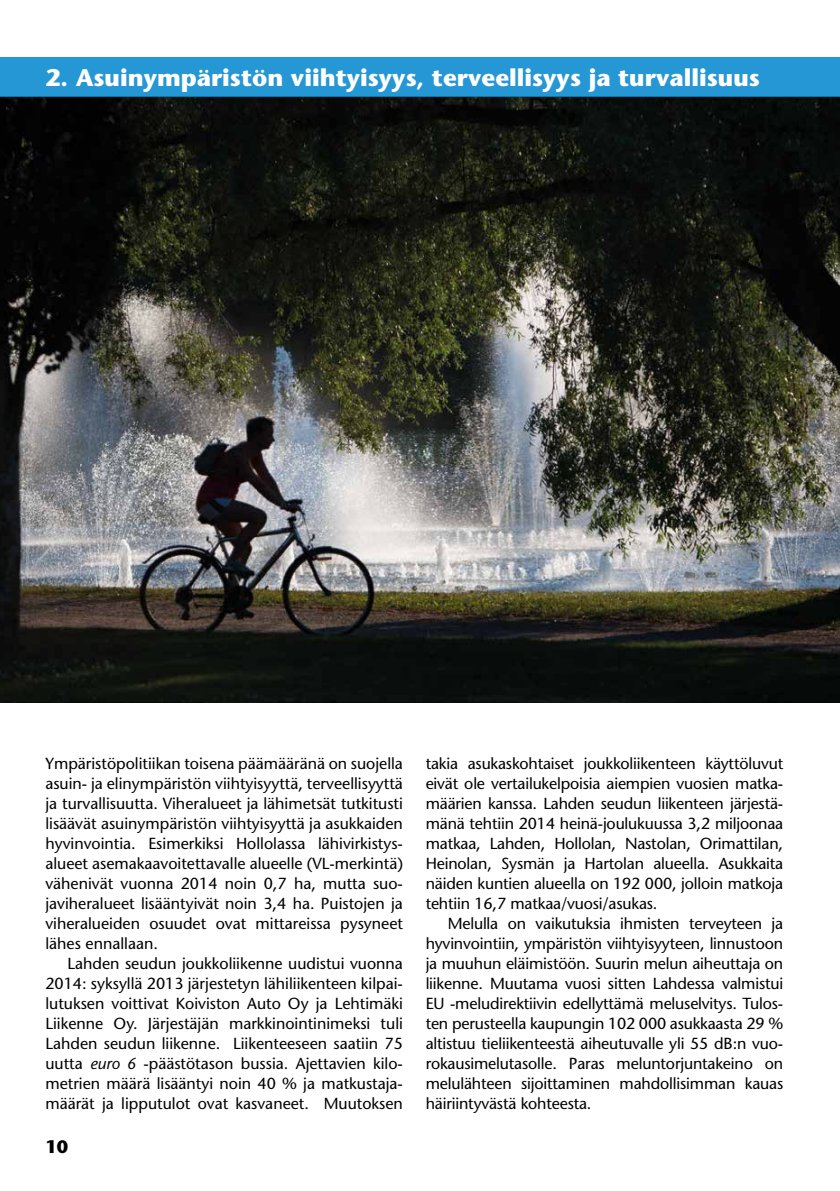
<style>
.page{position:relative;width:840px;height:1191px;background:#fff}
.page>*{position:absolute;margin:0;border:0;box-sizing:border-box;transform-origin:0 0}
.t1{font:700 24px "Stone Sans";color:#fff}
.t2{font:700 18px "Stone Sans";color:#000}
.t3{font:16px/20px "Stone Sans";letter-spacing:-.005em;color:#000;text-align:justify}
.s1{font-style:italic}
</style>
<div class="page">
<img style="left:0;top:96px;width:839px;height:606px">
<div style="left:0;top:57px;width:839px;height:39px;background:#2497d4"></div>
<h1 class="t1" style="left:45px;top:63px;width:715px">2. Asuinympäristön viihtyisyys, terveellisyys ja turvallisuus</h1>
<p class="t3" style="left:45px;top:753px;width:359px">Ympäristöpolitiikan toisena päämääränä on suojella asuin- ja elinympäristön viihtyisyyttä, terveellisyyttä ja turvallisuutta. Viheralueet ja lähimetsät tutkitusti lisäävät asuinympäristön viihtyisyyttä ja asukkaiden hyvinvointia. Esimerkiksi Hollolassa lähivirkistys&shy;alueet asemakaavoitettavalle alueelle (VL-merkintä) vähenivät vuonna 2014 noin 0,7 ha, mutta suo&shy;javiheralueet lisääntyivät noin 3,4 ha. Puistojen ja viheralueiden osuudet ovat mittareissa pysyneet lähes ennallaan.</p>
<p class="t3" style="left:45px;top:953px;width:359px;text-indent:22px">Lahden seudun joukkoliikenne uudistui vuonna 2014: syksyllä 2013 järjestetyn lähiliikenteen kilpai&shy;lutuksen voittivat Koiviston Auto Oy ja Lehtimäki Liikenne Oy. Järjestäjän markkinointinimeksi tuli Lahden seudun liikenne. Liikenteeseen saatiin 75 uutta <span class="s1">euro 6</span> -päästötason bussia. Ajettavien kilo&shy;metrien määrä lisääntyi noin 40 % ja matkustaja&shy;määrät ja lipputulot ovat kasvaneet. Muutoksen</p>
<p class="t2" style="left:45px;top:1136px;width:24px">10</p>
<p class="t3" style="left:425px;top:753px;width:359px">takia asukaskohtaiset joukkoliikenteen käyttöluvut eivät ole vertailukelpoisia aiempien vuosien matka&shy;määrien kanssa. Lahden seudun liikenteen järjestä&shy;mänä tehtiin 2014 heinä-joulukuussa 3,2 miljoonaa matkaa, Lahden, Hollolan, Nastolan, Orimattilan, Heinolan, Sysmän ja Hartolan alueella. Asukkaita näiden kuntien alueella on 192 000, jolloin matkoja tehtiin 16,7 matkaa/vuosi/asukas.</p>
<p class="t3" style="left:425px;top:913px;width:359px;text-indent:22px">Melulla on vaikutuksia ihmisten terveyteen ja hyvinvointiin, ympäristön viihtyisyyteen, linnustoon ja muuhun eläimistöön. Suurin melun aiheuttaja on liikenne. Muutama vuosi sitten Lahdessa valmistui EU -meludirektiivin edellyttämä meluselvitys. Tulos&shy;ten perusteella kaupungin 102 000 asukkaasta 29 % altistuu tieliikenteestä aiheutuvalle yli 55 dB:n vuo&shy;rokausimelutasolle. Paras meluntorjuntakeino on melulähteen sijoittaminen mahdollisimman kauas häiriintyvästä kohteesta.</p>
</div>
